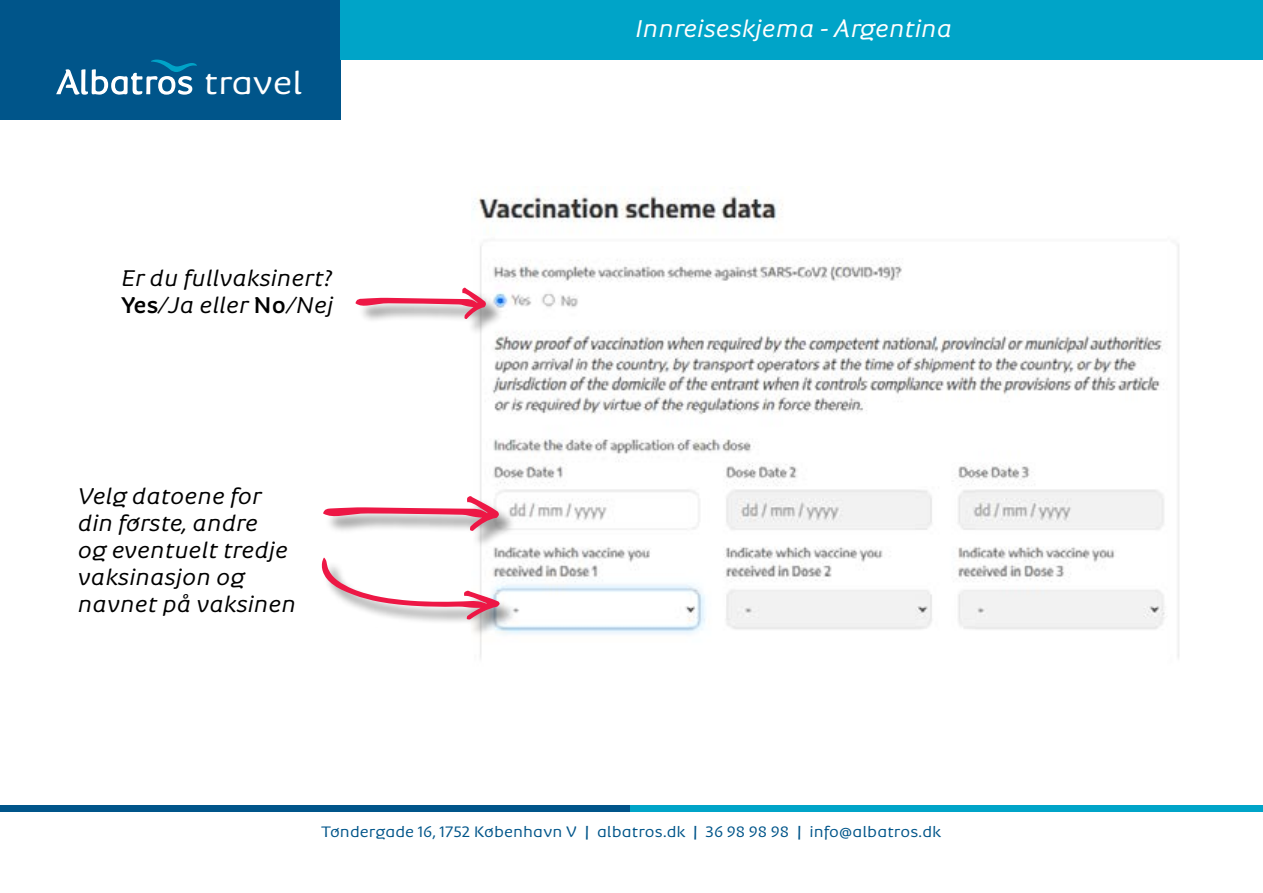
<style>
.page{position:relative;width:1263px;height:893px;background:#fff}
.page>*{position:absolute;margin:0;border:0;box-sizing:border-box;transform-origin:0 0}
.t1{font:500 31.65px "Albatros";color:#fff;scale:1.08 1}
.t2{font:italic 500 24px "Albatros";color:#fff}
.t3{font:italic 500 22.5px/27px "Albatros";color:#000}
.t4{font:500 15px "Albatros";letter-spacing:.005em;color:#00558a;scale:1.04 1}
.s1{font-weight:700;font-style:normal}
.s2{font-weight:700}
</style>
<div class="page">
<div style="left:0;top:805px;width:630px;height:7px;background:#00558a"></div>
<div style="left:630px;top:805px;width:633px;height:7px;background:#00a4c8"></div>
<div style="left:0;top:0;width:341px;height:119px;background:#00558a"></div>
<svg style="left:56px;top:60px;width:141px;height:35px"></svg>
<div style="left:341px;top:0;width:922px;height:60px;background:#00a4c8"></div>
<img style="left:473px;top:186px;width:706px;height:473px">
<div style="left:357px;top:289px;width:146px;height:47px;background:#000;opacity:.43"></div>
<svg style="left:355px;top:287px;width:131px;height:32px"></svg>
<div style="left:325px;top:498px;width:192px;height:51px;background:#000;opacity:.43"></div>
<svg style="left:323px;top:496px;width:176px;height:35px"></svg>
<div style="left:324px;top:560px;width:193px;height:78px;background:#000;opacity:.43"></div>
<svg style="left:322px;top:557px;width:178px;height:62px"></svg>
<h1 class="t1" style="left:204px;top:64px;width:93px">travel</h1>
<p class="t3" style="left:121px;top:264px;width:214px">Er du fullvaksinert?<br><span class="s1">Yes</span>/Ja eller <span class="s1">No</span>/Nej</p>
<p class="t3" style="left:78px;top:482px;width:220px">Velg datoene for din første, andre<br>og eventuelt tredje vaksinasjon og navnet på vaksinen</p>
<p class="t2" style="left:635px;top:14px;width:319px">Innreiseskjema - Argentina</p>
<p class="t4" style="left:321px;top:822px;width:597px">Tøndergade 16, 1752 København V <span class="s2">|</span> albatros.dk <span class="s2">|</span> 36 98 98 98 <span class="s2">|</span> info@albatros.dk</p>
</div>
